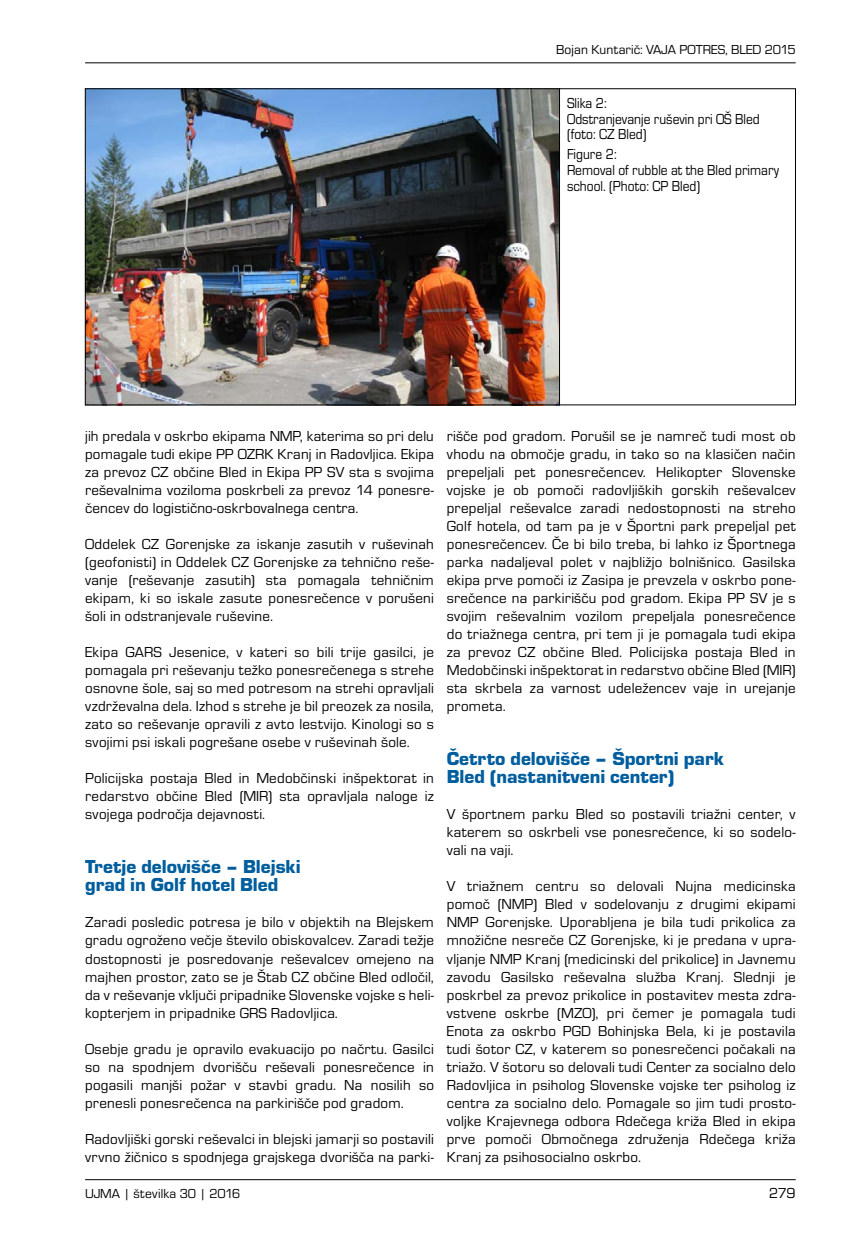
<style>
.page{position:relative;width:851px;height:1234px;background:#fff}
.page>*{position:absolute;margin:0;border:0;box-sizing:border-box;transform-origin:0 0}
.t1{font:19.5px/18px "Eurostile TEE Blac";color:#005e9e}
.t2{font:15px/18px "Eurostile TEE";letter-spacing:.015em;color:#000;text-align:justify}
.t3{font:15px/15.8px "Eurostile TEE";letter-spacing:.015em;color:#000;scale:.9 1}
.t4{font:13.5px "Eurostile TEE";color:#000}
</style>
<div class="page">
<hr style="left:85px;top:1178px;width:710px;height:1px;background:#000">
<hr style="left:85px;top:62px;width:710px;height:1px;background:#000">
<img style="left:87px;top:90px;width:472px;height:313px">
<hr style="left:559px;top:89px;width:1px;height:316px;background:#000">
<p class="t4" style="left:556px;top:42px;width:241px">Bojan Kuntarič: VAJA POTRES, BLED 2015</p>
<p class="t3" style="left:567px;top:95px;width:216px">Slika 2:<br>Odstranjevanje ruševin pri OŠ Bled (foto: CZ Bled)</p>
<p class="t3" style="left:567px;top:147px;width:237px">Figure 2:<br>Removal of rubble at the Bled primary school. (Photo: CP Bled)</p>
<p class="t2" style="left:85px;top:427px;width:350px">jih predala v oskrbo ekipama NMP, katerima so pri delu pomagale tudi ekipe PP OZRK Kranj in Radovljica. Ekipa za prevoz CZ občine Bled in Ekipa PP SV sta s svojima reševalnima voziloma poskrbeli za prevoz 14 ponesre&shy;čencev do logistično-oskrbovalnega centra.</p>
<p class="t2" style="left:85px;top:535px;width:350px">Oddelek CZ Gorenjske za iskanje zasutih v ruševinah (geofonisti) in Oddelek CZ Gorenjske za tehnično reše&shy;vanje (reševanje zasutih) sta pomagala tehničnim ekipam, ki so iskale zasute ponesrečence v porušeni šoli in odstranjevale ruševine.</p>
<p class="t2" style="left:85px;top:643px;width:350px">Ekipa GARS Jesenice, v kateri so bili trije gasilci, je pomagala pri reševanju težko ponesrečenega s strehe osnovne šole, saj so med potresom na strehi opravljali vzdrževalna dela. Izhod s strehe je bil preozek za nosila, zato so reševanje opravili z avto lestvijo. Kinologi so s svojimi psi iskali pogrešane osebe v ruševinah šole.</p>
<p class="t2" style="left:85px;top:769px;width:350px">Policijska postaja Bled in Medobčinski inšpektorat in redarstvo občine Bled (MIR) sta opravljala naloge iz svojega področja dejavnosti.</p>
<h1 class="t1" style="left:85px;top:858px;width:217px">Tretje delovišče – Blejski grad in Golf hotel Bled</h1>
<p class="t2" style="left:85px;top:913px;width:350px">Zaradi posledic potresa je bilo v objektih na Blejskem gradu ogroženo večje število obiskovalcev. Zaradi težje dostopnosti je posredovanje reševalcev omejeno na majhen prostor, zato se je Štab CZ občine Bled odločil, da v reševanje vključi pripadnike Slovenske vojske s heli&shy;kopterjem in pripadnike GRS Radovljica.</p>
<p class="t2" style="left:85px;top:1039px;width:350px">Osebje gradu je opravilo evakuacijo po načrtu. Gasilci so na spodnjem dvorišču reševali ponesrečence in pogasili manjši požar v stavbi gradu. Na nosilih so prenesli ponesrečenca na parkirišče pod gradom.</p>
<p class="t2" style="left:85px;top:1129px;width:350px">Radovljiški gorski reševalci in blejski jamarji so postavili vrvno žičnico s spodnjega grajskega dvorišča na parki-</p>
<p class="t2" style="left:446px;top:427px;width:350px">rišče pod gradom. Porušil se je namreč tudi most ob vhodu na območje gradu, in tako so na klasičen način prepeljali pet ponesrečencev. Helikopter Slovenske vojske je ob pomoči radovljiških gorskih reševalcev prepeljal reševalce zaradi nedostopnosti na streho Golf hotela, od tam pa je v Športni park prepeljal pet ponesrečencev. Če bi bilo treba, bi lahko iz Športnega parka nadaljeval polet v najbližjo bolnišnico. Gasilska ekipa prve pomoči iz Zasipa je prevzela v oskrbo pone&shy;srečence na parkirišču pod gradom. Ekipa PP SV je s svojim reševalnim vozilom prepeljala ponesrečence do triažnega centra, pri tem ji je pomagala tudi ekipa za prevoz CZ občine Bled. Policijska postaja Bled in Medobčinski inšpektorat in redarstvo občine Bled (MIR) sta skrbela za varnost udeležencev vaje in urejanje prometa.</p>
<h1 class="t1" style="left:446px;top:750px;width:279px">Četrto delovišče – Športni park<br>Bled (nastanitveni center)</h1>
<p class="t2" style="left:446px;top:805px;width:350px">V športnem parku Bled so postavili triažni center, v katerem so oskrbeli vse ponesrečence, ki so sodelo&shy;vali na vaji.</p>
<p class="t2" style="left:446px;top:877px;width:350px">V triažnem centru so delovali Nujna medicinska pomoč (NMP) Bled v sodelovanju z drugimi ekipami NMP Gorenjske. Uporabljena je bila tudi prikolica za množične nesreče CZ Gorenjske, ki je predana v upra&shy;vljanje NMP Kranj (medicinski del prikolice) in Javnemu zavodu Gasilsko reševalna služba Kranj. Slednji je poskrbel za prevoz prikolice in postavitev mesta zdra&shy;vstvene oskrbe (MZO), pri čemer je pomagala tudi Enota za oskrbo PGD Bohinjska Bela, ki je postavila tudi šotor CZ, v katerem so ponesrečenci počakali na triažo. V šotoru so delovali tudi Center za socialno delo Radovljica in psiholog Slovenske vojske ter psiholog iz centra za socialno delo. Pomagale so jim tudi prosto&shy;voljke Krajevnega odbora Rdečega križa Bled in ekipa prve pomoči Območnega združenja Rdečega križa Kranj za psihosocialno oskrbo.</p>
<p class="t4" style="left:85px;top:1185px;width:157px">UJMA | številka 30 | 2016</p>
<p class="t2" style="left:769px;top:1183px;width:28px">279</p>
</div>
